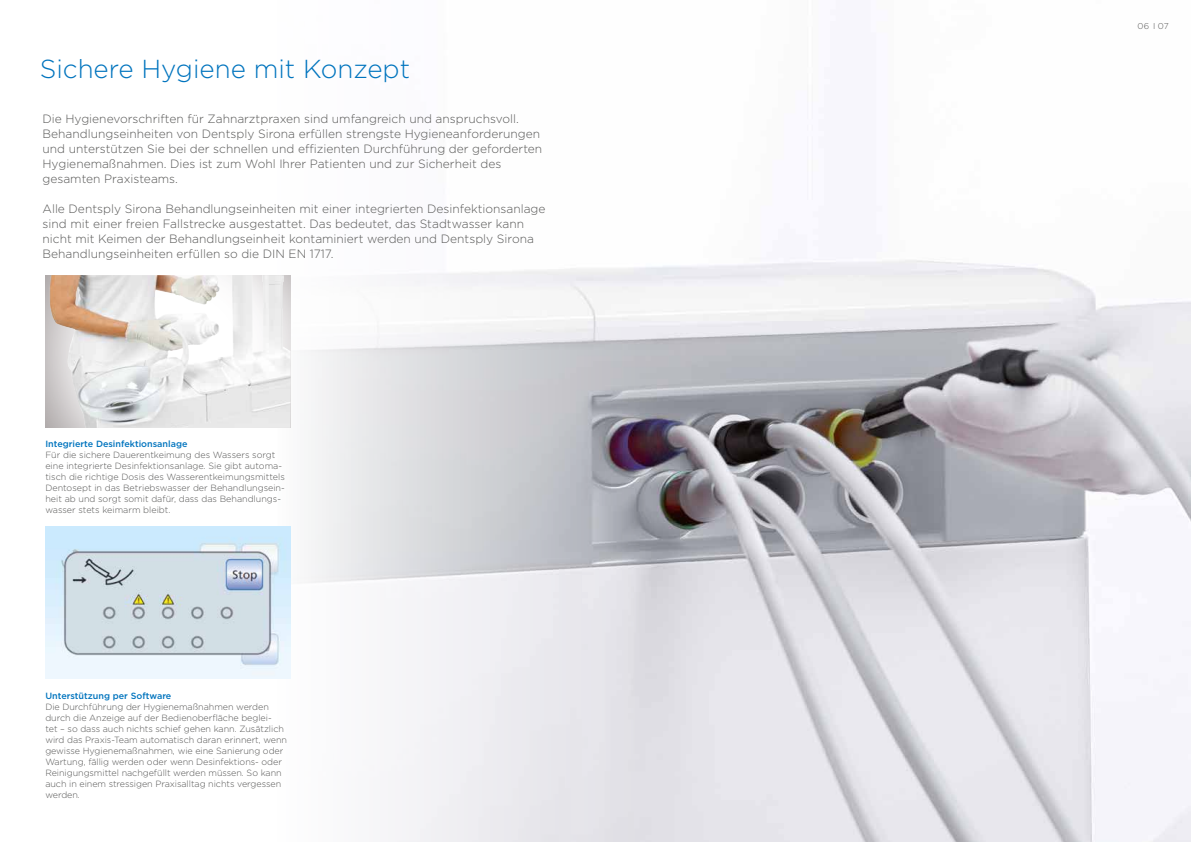
<style>
.page{position:relative;width:1191px;height:842px;background:#fff}
.page>*{position:absolute;margin:0;border:0;box-sizing:border-box;transform-origin:0 0}
.t1{font:300 26px "Gotham";color:#0074be}
.t2{font:300 12px/15px "Gotham";color:#575756}
.t3{font:300 9px/11px "Gotham";letter-spacing:-.005em;color:#575756}
.t4{font:500 9px "Gotham";color:#0074be}
.t5{font:300 8.5px "Gotham";color:#575756}
</style>
<div class="page">
<img style="left:290px;top:257px;width:901px;height:585px">
<img style="left:45px;top:275px;width:245px;height:153px">
<img style="left:188px;top:275px;width:75px;height:89px">
<img style="left:46px;top:526px;width:244px;height:153px">
<h1 class="t1" style="left:40px;top:52px;width:372px">Sichere Hygiene mit Konzept</h1>
<p class="t2" style="left:43px;top:111px;width:501px">Die Hygienevorschriften für Zahnarztpraxen sind umfangreich und anspruchsvoll.<br>Behandlungseinheiten von Dentsply Sirona erfüllen strengste Hygieneanforderungen und unterstützen Sie bei der schnellen und effizienten Durchführung der geforderten Hygienemaßnahmen. Dies ist zum Wohl Ihrer Patienten und zur Sicherheit des gesamten Praxisteams.</p>
<p class="t2" style="left:43px;top:201px;width:504px">Alle Dentsply Sirona Behandlungseinheiten mit einer integrierten Desinfektionsanlage sind mit einer freien Fallstrecke ausgestattet. Das bedeutet, das Stadtwasser kann nicht mit Keimen der Behandlungseinheit kontaminiert werden und Dentsply Sirona Behandlungseinheiten erfüllen so die DIN EN 1717.</p>
<p class="t4" style="left:45px;top:438px;width:144px">Integrierte Desinfektionsanlage</p>
<p class="t3" style="left:45px;top:449px;width:241px">Für die sichere Dauerentkeimung des Wassers sorgt eine integrierte Desinfektionsanlage. Sie gibt automa&shy;tisch die richtige Dosis des Wasserentkeimungsmittels Dentosept in das Betriebswasser der Behandlungsein&shy;heit ab und sorgt somit dafür, dass das Behandlungs&shy;wasser stets keimarm bleibt.</p>
<p class="t4" style="left:45px;top:690px;width:127px">Unterstützung per Software</p>
<p class="t3" style="left:45px;top:701px;width:243px">Die Durchführung der Hygienemaßnahmen werden durch die Anzeige auf der Bedienoberfläche beglei-<br>tet – so dass auch nichts schief gehen kann. Zusätzlich wird das Praxis-Team automatisch daran erinnert, wenn gewisse Hygienemaßnahmen, wie eine Sanierung oder Wartung, fällig werden oder wenn Desinfektions- oder Reinigungsmittel nachgefüllt werden müssen. So kann auch in einem stressigen Praxisalltag nichts vergessen werden.</p>
<p class="t5" style="left:1137px;top:21px;width:33px">06 I 07</p>
</div>
